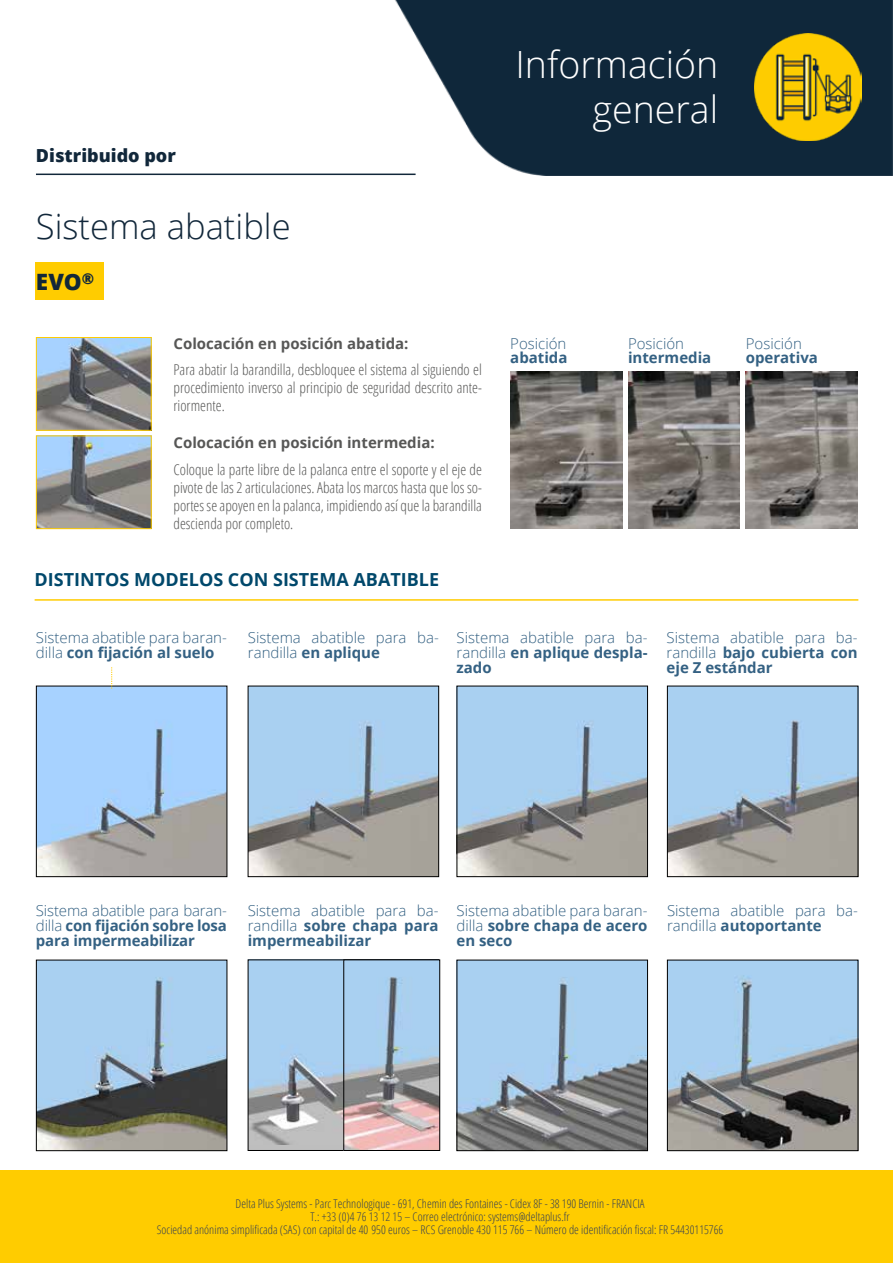
<style>
.page{position:relative;width:893px;height:1263px;background:#fff}
.page>*{position:absolute;margin:0;border:0;box-sizing:border-box;transform-origin:0 0}
.t1{font:300 37.5px/45px "Open Sans";color:#fff;text-align:right}
.t2{font:300 34.5px "Open Sans";color:#11273a}
.t3{font:800 22.5px "Open Sans";color:#11273a}
.t4{font:700 18px "Open Sans";color:#00486b}
.t5{font:800 18px "Open Sans";color:#11273a}
.t6{font:300 15px/15px "Open Sans";color:#346183;text-align:justify}
.t7{font:300 condensed 15px/18px "Open Sans";color:#575756;text-align:justify}
.t8{font:700 15px/15px "Open Sans";letter-spacing:-.01em;color:#346183;text-align:justify}
.t9{font:700 15px "Open Sans";color:#575756}
.t10{font:300 condensed 12px/13px "Open Sans";color:#354054;text-align:center}
.s1{font-weight:700}
.s2{font-weight:300}
</style>
<div class="page">
<div style="left:0;top:1170px;width:893px;height:93px;background:#fc0"></div>
<img style="left:296px;top:0;width:597px;height:175px">
<div style="left:423px;top:0;width:393px;height:137px;background:#0f273a"></div>
<hr style="left:36px;top:174px;width:380px;height:1px;background:#11273a">
<img style="left:755px;top:34px;width:106px;height:106px">
<img style="left:38px;top:688px;width:187px;height:187px">
<div style="left:36px;top:686px;width:191px;height:191px;border:1px solid #000"></div>
<img style="left:250px;top:688px;width:187px;height:187px">
<div style="left:248px;top:686px;width:191px;height:191px;border:1px solid #000"></div>
<img style="left:459px;top:688px;width:187px;height:187px">
<div style="left:457px;top:686px;width:191px;height:191px;border:1px solid #000"></div>
<img style="left:38px;top:962px;width:187px;height:187px">
<div style="left:36px;top:960px;width:191px;height:191px;border:1px solid #000"></div>
<img style="left:250px;top:961px;width:93px;height:183px">
<img style="left:459px;top:962px;width:187px;height:187px">
<div style="left:457px;top:960px;width:191px;height:191px;border:1px solid #000"></div>
<img style="left:669px;top:688px;width:187px;height:187px">
<div style="left:667px;top:686px;width:191px;height:191px;border:1px solid #000"></div>
<img style="left:669px;top:962px;width:187px;height:187px">
<div style="left:667px;top:960px;width:191px;height:191px;border:1px solid #000"></div>
<img style="left:510px;top:371px;width:112px;height:157px">
<img style="left:628px;top:371px;width:112px;height:157px">
<img style="left:746px;top:371px;width:112px;height:157px">
<img style="left:38px;top:339px;width:112px;height:90px">
<div style="left:36px;top:337px;width:116px;height:94px;border:1px solid #fc0"></div>
<img style="left:38px;top:437px;width:112px;height:90px">
<div style="left:36px;top:435px;width:116px;height:94px;border:1px solid #fc0"></div>
<img style="left:345px;top:961px;width:93px;height:188px">
<div style="left:343px;top:959px;width:97px;height:192px;border:1px solid #000"></div>
<div style="left:36px;top:262px;width:68px;height:38px;background:#fc0"></div>
<hr style="left:35px;top:599px;width:823px;height:2px;background:#fc0">
<svg style="left:111px;top:667px;width:1px;height:22px"></svg>
<p class="t5" style="left:36px;top:142px;width:141px">Distribuido por</p>
<h2 class="t2" style="left:36px;top:203px;width:256px">Sistema abatible</h2>
<h3 class="t3" style="left:36px;top:264px;width:60px">EVO<sup>®</sup></h3>
<p class="t9" style="left:173px;top:333px;width:237px">Colocación en posición abatida:</p>
<p class="t7" style="left:173px;top:360px;width:310px">Para abatir la barandilla, desbloquee el sistema al siguiendo el procedimiento inverso al principio de seguridad descrito ante&shy;riormente.</p>
<p class="t9" style="left:173px;top:432px;width:263px">Colocación en posición intermedia:</p>
<p class="t7" style="left:173px;top:460px;width:310px">Coloque la parte libre de la palanca entre el soporte y el eje de pivote de las 2 articulaciones. Abata los marcos hasta que los so&shy;portes se apoyen en la palanca, impidiendo así que la barandilla descienda por completo.</p>
<p class="t4" style="left:35px;top:566px;width:406px">DISTINTOS MODELOS CON SISTEMA ABATIBLE</p>
<h1 class="t1" style="left:515px;top:41px;width:204px">Información general</h1>
<p class="t6" style="left:510px;top:335px;width:58px">Posición</p>
<p class="t8" style="left:510px;top:350px;width:59px">abatida</p>
<p class="t6" style="left:628px;top:335px;width:58px">Posición</p>
<p class="t8" style="left:628px;top:350px;width:85px">intermedia</p>
<p class="t6" style="left:746px;top:335px;width:58px">Posición</p>
<p class="t8" style="left:746px;top:350px;width:74px">operativa</p>
<p class="t6" style="left:36px;top:630px;width:192px">Sistema abatible para baran&shy;dilla <span class="s1">con fijación al suelo</span></p>
<p class="t6" style="left:248px;top:630px;width:192px">Sistema abatible para ba&shy;randilla <span class="s1">en aplique</span></p>
<p class="t6" style="left:457px;top:630px;width:192px">Sistema abatible para ba&shy;randilla <span class="s1">en aplique despla&shy;zado</span></p>
<p class="t6" style="left:667px;top:630px;width:192px">Sistema abatible para ba&shy;randilla <span class="s1">bajo cubierta con eje Z estándar</span></p>
<p class="t8" style="left:36px;top:903px;width:192px"><span class="s2">Sistema abatible para baran&shy;dilla</span> con fijación sobre losa para impermeabilizar</p>
<p class="t6" style="left:248px;top:903px;width:192px">Sistema abatible para ba&shy;randilla <span class="s1">sobre chapa para impermeabilizar</span></p>
<p class="t6" style="left:457px;top:903px;width:192px">Sistema abatible para baran&shy;dilla <span class="s1">sobre chapa de acero en seco</span></p>
<p class="t6" style="left:667px;top:903px;width:192px">Sistema abatible para ba&shy;randilla <span class="s1">autoportante</span></p>
<p class="t10" style="left:157px;top:1197px;width:568px">Delta Plus Systems - Parc Technologique - 691, Chemin des Fontaines - Cidex 8F - 38 190 Bernin - FRANCIA<br>T.: +33 (0)4 76 13 12 15 – Correo electrónico: systems@deltaplus.fr<br>Sociedad anónima simplificada (SAS) con capital de 40 950 euros – RCS Grenoble 430 115 766 – Número de identificación fiscal: FR 54430115766</p>
</div>
